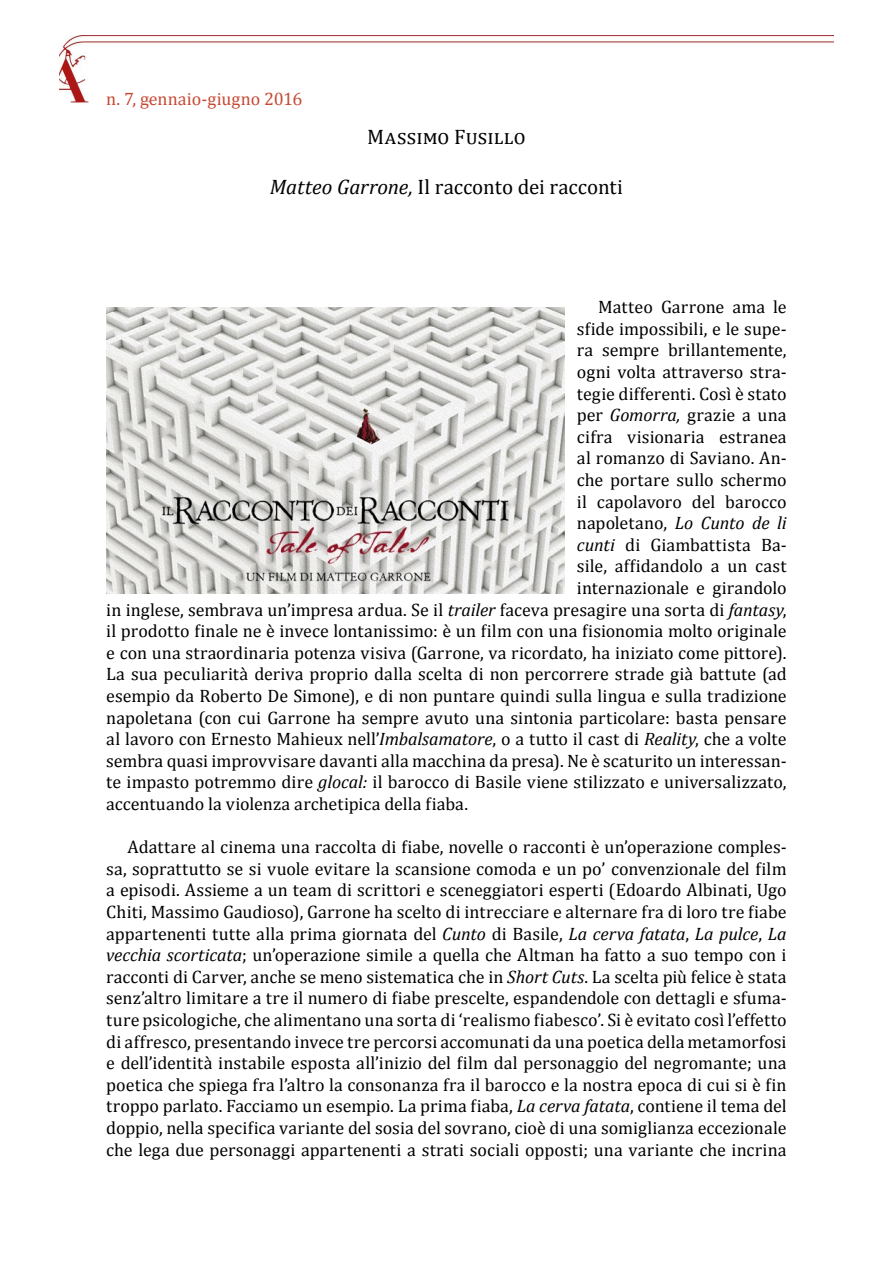
<style>
.page{position:relative;width:893px;height:1263px;background:#fff}
.page>*{position:absolute;margin:0;border:0;box-sizing:border-box;transform-origin:0 0}
.t1{font:21px "Cambria";color:#000}
.t2{font:18px/21.6px "Cambria";letter-spacing:.005em;color:#000;text-align:justify}
.t3{font:18px "Cambria";letter-spacing:-.005em;color:#c64a34}
.s1{font-style:italic}
</style>
<div class="page">
<img style="left:59px;top:35px;width:774px;height:69px">
<img style="left:106px;top:307px;width:458px;height:286px">
<p class="t3" style="left:106px;top:88px;width:198px">n. 7, gennaio-giugno 2016</p>
<p class="t1" style="left:367px;top:124px;width:160px">Massimo Fusillo</p>
<p class="t1" style="left:270px;top:175px;width:355px"><span class="s1">Matteo Garrone,</span> Il racconto dei racconti</p>
<p class="t2" style="left:598px;top:296px;width:190px">Matteo Garrone ama le</p>
<p class="t2" style="left:577px;top:318px;width:211px">sfide impossibili, e le supe-</p>
<p class="t2" style="left:577px;top:339px;width:211px">ra sempre brillantemente,</p>
<p class="t2" style="left:577px;top:361px;width:211px">ogni volta attraverso stra-</p>
<p class="t2" style="left:577px;top:382px;width:211px">tegie differenti. Così è stato</p>
<p class="t2" style="left:577px;top:404px;width:211px">per <span class="s1">Gomorra,</span> grazie a una</p>
<p class="t2" style="left:577px;top:426px;width:211px">cifra visionaria estranea</p>
<p class="t2" style="left:577px;top:447px;width:211px">al romanzo di Saviano. An-</p>
<p class="t2" style="left:577px;top:469px;width:211px">che portare sullo schermo</p>
<p class="t2" style="left:577px;top:490px;width:211px">il capolavoro del barocco</p>
<p class="t2" style="left:577px;top:512px;width:211px">napoletano, <span class="s1">Lo Cunto de li</span></p>
<p class="t2" style="left:577px;top:534px;width:211px"><span class="s1">cunti</span> di Giambattista Ba-</p>
<p class="t2" style="left:577px;top:555px;width:211px">sile, affidandolo a un cast</p>
<p class="t2" style="left:577px;top:577px;width:211px">internazionale e girandolo</p>
<p class="t2" style="left:106px;top:598px;width:682px">in inglese, sembrava un’impresa ardua. Se il <span class="s1">trailer</span> faceva presagire una sorta di <span class="s1">fantasy</span>,</p>
<p class="t2" style="left:106px;top:620px;width:682px">il prodotto finale ne è invece lontanissimo: è un film con una fisionomia molto originale</p>
<p class="t2" style="left:106px;top:642px;width:682px">e con una straordinaria potenza visiva (Garrone, va ricordato, ha iniziato come pittore).</p>
<p class="t2" style="left:106px;top:663px;width:682px">La sua peculiarità deriva proprio dalla scelta di non percorrere strade già battute (ad</p>
<p class="t2" style="left:106px;top:685px;width:682px">esempio da Roberto De Simone), e di non puntare quindi sulla lingua e sulla tradizione</p>
<p class="t2" style="left:106px;top:706px;width:682px">napoletana (con cui Garrone ha sempre avuto una sintonia particolare: basta pensare</p>
<p class="t2" style="left:106px;top:728px;width:682px">al lavoro con Ernesto Mahieux nell’<span class="s1">Imbalsamatore</span>, o a tutto il cast di <span class="s1">Reality</span>, che a volte</p>
<p class="t2" style="left:106px;top:750px;width:682px">sembra quasi improvvisare davanti alla macchina da presa). Ne è scaturito un interessan-</p>
<p class="t2" style="left:106px;top:771px;width:682px">te impasto potremmo dire <span class="s1">glocal:</span> il barocco di Basile viene stilizzato e universalizzato,</p>
<p class="t2" style="left:106px;top:793px;width:363px">accentuando la violenza archetipica della fiaba.</p>
<p class="t2" style="left:106px;top:836px;width:682px;text-indent:21px">Adattare al cinema una raccolta di fiabe, novelle o racconti è un’operazione comples&shy;sa, soprattutto se si vuole evitare la scansione comoda e un po’ convenzionale del film a episodi. Assieme a un team di scrittori e sceneggiatori esperti (Edoardo Albinati, Ugo Chiti, Massimo Gaudioso), Garrone ha scelto di intrecciare e alternare fra di loro tre fiabe appartenenti tutte alla prima giornata del <span class="s1">Cunto</span> di Basile, <span class="s1">La cerva fatata</span>, <span class="s1">La pulce</span>, <span class="s1">La vecchia scorticata</span>; un’operazione simile a quella che Altman ha fatto a suo tempo con i racconti di Carver, anche se meno sistematica che in <span class="s1">Short Cuts</span>. La scelta più felice è stata senz’altro limitare a tre il numero di fiabe prescelte, espandendole con dettagli e sfuma&shy;ture psicologiche, che alimentano una sorta di ‘realismo fiabesco’. Si è evitato così l’effetto di affresco, presentando invece tre percorsi accomunati da una poetica della metamorfosi e dell’identità instabile esposta all’inizio del film dal personaggio del negromante; una poetica che spiega fra l’altro la consonanza fra il barocco e la nostra epoca di cui si è fin troppo parlato. Facciamo un esempio. La prima fiaba, <span class="s1">La cerva fatata</span>, contiene il tema del doppio, nella specifica variante del sosia del sovrano, cioè di una somiglianza eccezionale che lega due personaggi appartenenti a strati sociali opposti; una variante che incrina</p>
</div>
